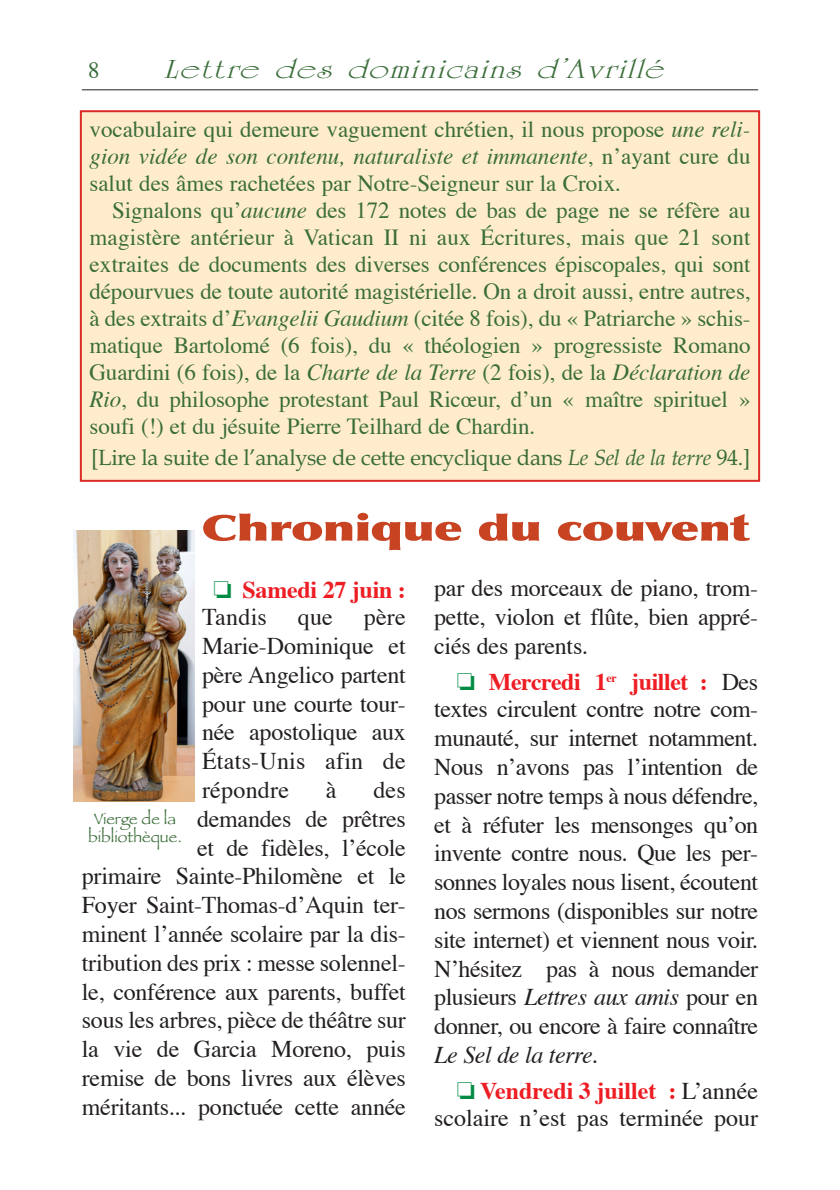
<style>
.page{position:relative;width:840px;height:1190px;background:#fff}
.page>*{position:absolute;margin:0;border:0;box-sizing:border-box;transform-origin:0 0}
.t1{font:900 36px "Optima";letter-spacing:-.02em;color:#c84322;scale:1.4 1}
.t2{font:italic 28px "University Roman";letter-spacing:.045em;color:#3a6d39;scale:1.4 1}
.t3{font:24px/28.8px "Times";letter-spacing:-.01em;color:#231f20;text-align:justify}
.t4{font:700 24px/27px "Times";letter-spacing:-.01em;color:#ee1d23}
.t5{font:23px/27px "Times";letter-spacing:-.005em;color:#3a6d39;text-align:justify}
.t6{font:22px "Book Antiqua";letter-spacing:-.015em;color:#3a6d39}
.t7{font:16px/18px "Papyrus";color:#3a6d39;text-align:center}
.s1{font-style:italic}
.s2{color:#008c43}
.s3{font-weight:400;color:#231f20}
.s4{font-weight:700;color:#ee1d23}
</style>
<div class="page">
<hr style="left:82px;top:89px;width:676px;height:1px;background:#231f20">
<img style="left:74px;top:531px;width:120px;height:271px">
<div style="left:81px;top:111px;width:678px;height:370px;background:#feeccd"></div>
<div style="left:80px;top:110px;width:680px;height:372px;border:2px solid #da2c26"></div>
<p class="t5" style="left:88px;top:59px;width:13px">8</p>
<p class="t2" style="left:164px;top:58px;width:364px">Lettre des dominicains d ’Avrillé</p>
<p class="t5" style="left:90px;top:118px;width:663px">vocabulaire qui demeure vaguement chrétien, il nous propose <span class="s1">une reli&shy;gion vidée de son contenu, naturaliste et immanente</span>, n’ayant cure du salut des âmes rachetées par Notre-Seigneur sur la Croix.</p>
<p class="t5" style="left:90px;top:199px;width:663px;text-indent:23px">Signalons qu’<span class="s1">aucune</span> des 172 notes de bas de page ne se réfère au magistère antérieur à Vatican II ni aux Écritures, mais que 21 sont extraites de documents des diverses conférences épiscopales, qui sont dépourvues de toute autorité magistérielle. On a droit aussi, entre autres, à des extraits d’<span class="s1">Evangelii Gaudium</span> (citée 8 fois), du « Patriarche » schis&shy;matique Bartolomé (6 fois), du « théologien » progressiste Romano Guardini (6 fois), de la <span class="s1">Charte de la Terre</span> (2 fois), de la <span class="s1">Déclaration de Rio</span>, du philosophe protestant Paul Ricœur, d’un « maître spirituel » soufi (!) et du jésuite Pierre Teilhard de Chardin.</p>
<p class="t6" style="left:91px;top:449px;width:661px">[Lire la suite de l’analyse de cette encyclique dans <span class="s1">Le Sel de la terre</span> 94.]</p>
<h1 class="t1" style="left:201px;top:513px;width:393px">Chronique du couvent</h1>
<p class="t4" style="left:202px;top:579px;width:205px;text-indent:11px"><span class="s2">❏</span> Samedi 27 juin :<br><span class="s3">Tandis</span></p>
<p class="t3" style="left:202px;top:605px;width:205px;text-indent:162px">père Marie-Dominique et père Angelico partent pour une courte tour&shy;née apostolique aux États-Unis afin de répondre</p>
<p class="t3" style="left:298px;top:605px;width:37px">que</p>
<p class="t3" style="left:326px;top:778px;width:12px">à</p>
<p class="t3" style="left:82px;top:778px;width:326px;text-align:right">des<br>demandes de prêtres<br>et de fidèles, l’école<br>primaire Sainte-Philomène et le<br>Foyer Saint-Thomas-d’Aquin ter&shy;minent l’année scolaire par la dis&shy;tribution des prix : messe solennel&shy;le, conférence aux parents, buffet sous les arbres, pièce de théâtre sur la vie de Garcia Moreno, puis remise de bons livres aux élèves méritants... ponctuée cette année</p>
<p class="t7" style="left:88px;top:811px;width:95px">Vierge de la bibliothèque.</p>
<p class="t3" style="left:434px;top:576px;width:326px">par des morceaux de piano, trom&shy;pette, violon et flûte, bien appré&shy;ciés des parents.</p>
<p class="t3" style="left:434px;top:670px;width:326px;text-indent:23px"><span class="s2">❏</span> <span class="s4">Mercredi 1</span><sup>er</sup> <span class="s4">juillet :</span> Des textes circulent contre notre com&shy;munauté, sur internet notamment.<br>Nous n’avons pas l’intention de passer notre temps à nous défendre, et à réfuter les mensonges qu’on invente contre nous. Que les per&shy;sonnes loyales nous lisent, écoutent nos sermons (disponibles sur notre site internet) et viennent nous voir.<br>N’hésitez pas à nous demander plusieurs <span class="s1">Lettres aux amis</span> pour en donner, ou encore à faire connaître <span class="s1">Le Sel de la terre</span>.</p>
<p class="t3" style="left:434px;top:1080px;width:326px;line-height:27px;text-align:right"><span class="s2">❏</span> <span class="s4">Vendredi 3 juillet :</span> L’année scolaire n’est pas terminée pour</p>
</div>
